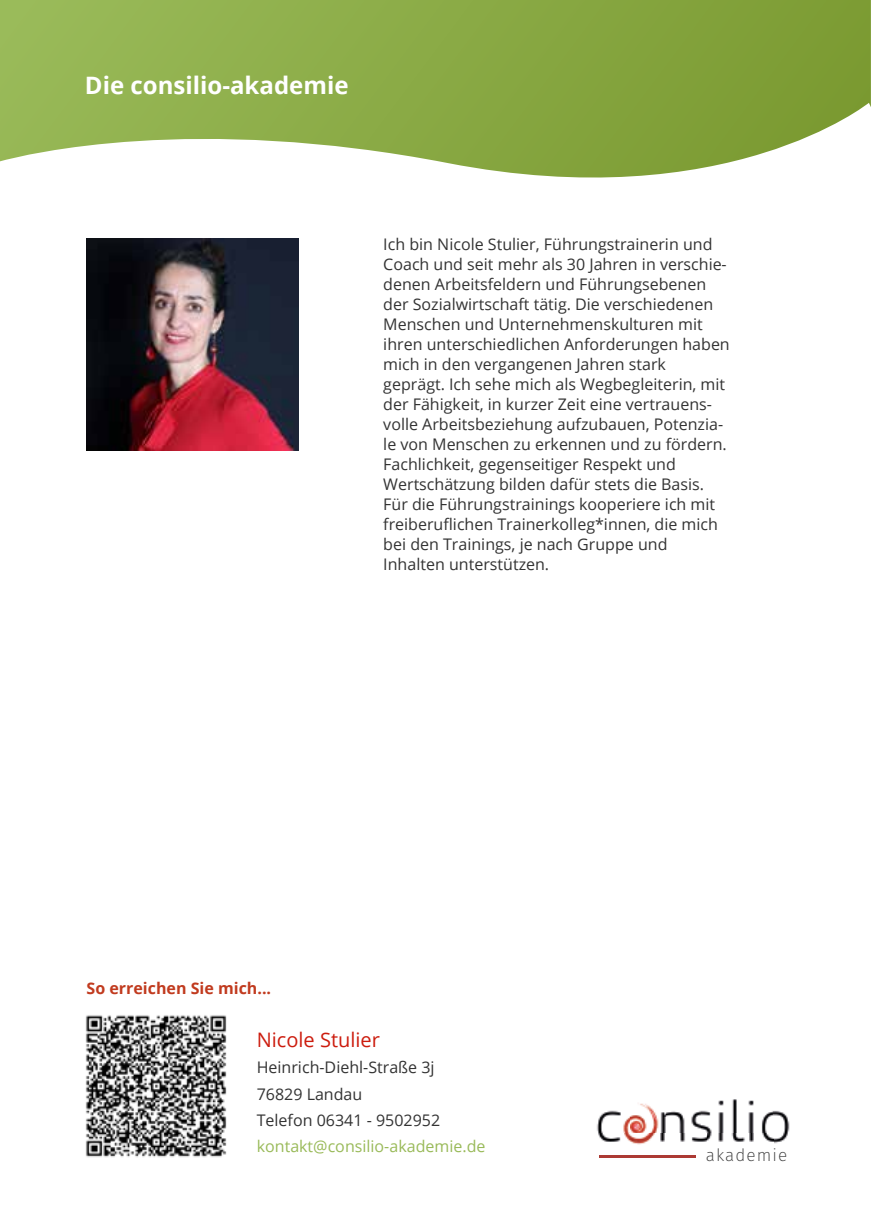
<style>
.page{position:relative;width:874px;height:1225px;background:#fff}
.page>*{position:absolute;margin:0;border:0;box-sizing:border-box;transform-origin:0 0}
.t1{font:700 24px "Open Sans";color:#fff}
.t2{font:20px "Open Sans";color:#cc1c0e}
.t3{font:200 17.2px "Fira Sans";letter-spacing:.065em;color:#383838}
.t4{font:16px/20px "Open Sans";color:#333}
.t5{font:16px "Open Sans";color:#99ba59}
.t6{font:700 16px "Open Sans";color:#c13b1f}
</style>
<div class="page">
<img style="left:596px;top:1099px;width:194px;height:46px">
<hr style="left:599px;top:1155px;width:96px;height:2px;background:#ac3a34">
<svg style="left:0;top:0;width:870px;height:178px;background:#99b55e"></svg>
<img style="left:86px;top:238px;width:212px;height:212px">
<img style="left:85px;top:1015px;width:142px;height:143px">
<h1 class="t1" style="left:85px;top:68px;width:265px">Die consilio-akademie</h1>
<p class="t4" style="left:383px;top:233px;width:348px">Ich bin Nicole Stulier, Führungstrainerin und Coach und seit mehr als 30 Jahren in verschie&shy;denen Arbeitsfeldern und Führungsebenen der Sozialwirtschaft tätig. Die verschiedenen Menschen und Unternehmenskulturen mit ihren unterschiedlichen Anforderungen haben mich in den vergangenen Jahren stark geprägt. Ich sehe mich als Wegbegleiterin, mit der Fähigkeit, in kurzer Zeit eine vertrauens&shy;volle Arbeitsbeziehung aufzubauen, Potenzia&shy;le von Menschen zu erkennen und zu fördern.<br>Fachlichkeit, gegenseitiger Respekt und Wertschätzung bilden dafür stets die Basis.<br>Für die Führungstrainings kooperiere ich mit freiberuflichen Trainerkolleg*innen, die mich bei den Trainings, je nach Gruppe und Inhalten unterstützen.</p>
<p class="t6" style="left:86px;top:977px;width:186px">So erreichen Sie mich...</p>
<p class="t2" style="left:256px;top:1026px;width:125px">Nicole Stulier</p>
<p class="t4" style="left:256px;top:1054px;width:185px;line-height:26px">Heinrich-Diehl-Straße 3j<br>76829 Landau<br>Telefon 06341 - 9502952</p>
<p class="t5" style="left:256px;top:1134px;width:230px">kontakt@consilio-akademie.de</p>
<p class="t3" style="left:705px;top:1143px;width:83px">akademie</p>
</div>
